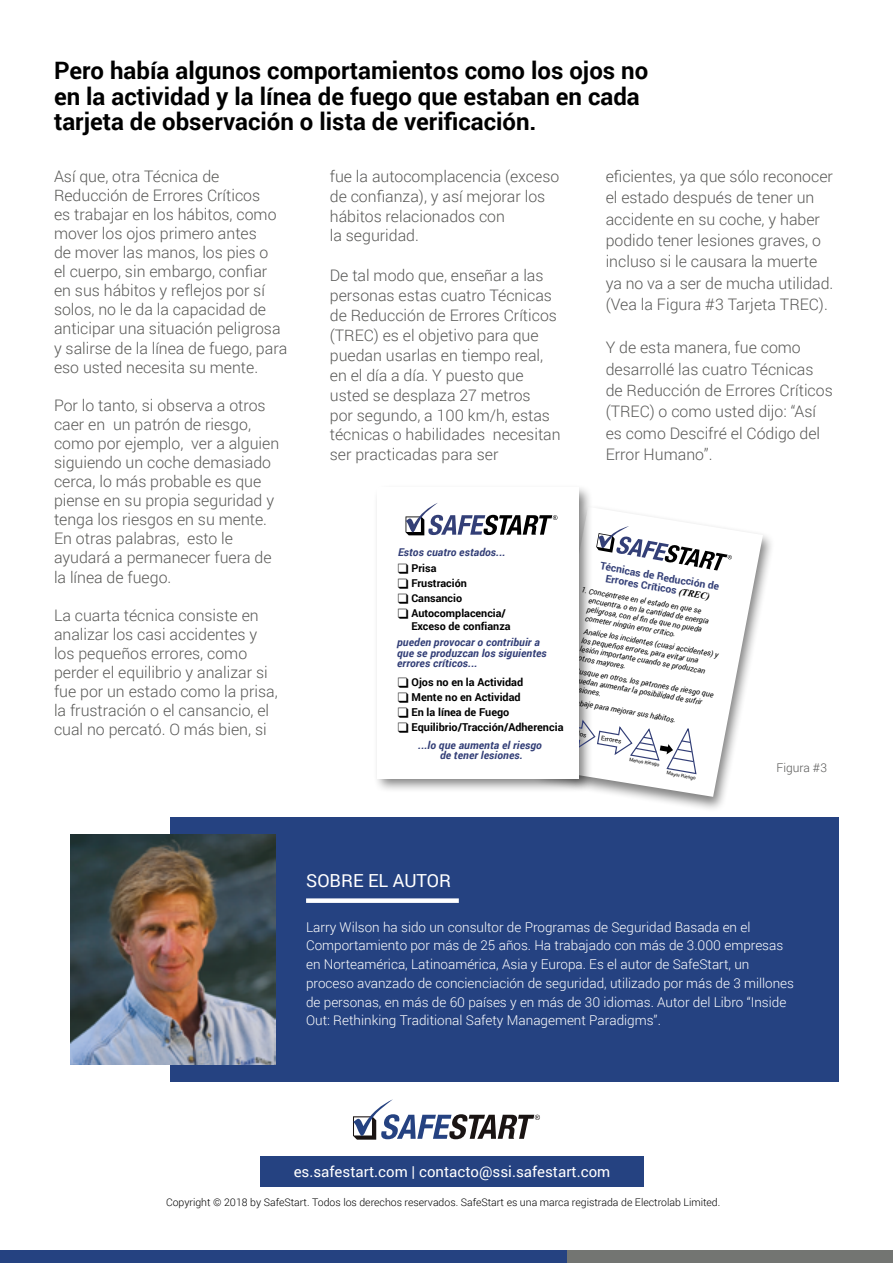
<style>
.page{position:relative;width:893px;height:1263px;background:#fff}
.page>*{position:absolute;margin:0;border:0;box-sizing:border-box;transform-origin:0 0}
.t1{font:700 24px/25.5px "Roboto";color:#000}
.t2{font:18px "Roboto";color:#fff}
.t3{font:300 15.9px/19px "Roboto";color:#585856}
.t4{font:15px "Roboto";color:#fff}
.t5{font:300 13.5px/18.8px "Roboto";color:#fff}
.t6{font:300 12px "Roboto";color:#575756}
.t7{font:700 10.95px "Roboto";color:#000}
.t8{font:italic 700 10.8px/10.8px "Roboto";letter-spacing:.01em;color:#333f77}
.t9{font:700 10.8px/12.5px "Roboto";color:#000}
.t10{font:300 10.5px "Roboto";color:#000}
.t11{font:700 10.35px/11.1px "Roboto";color:#333f77;text-align:center}
.t12{font:italic 7.5px/9.1px "Roboto";color:#000}
.t13{font:6.3px "Roboto";color:#000}
.t14{font:4.8px "Roboto";color:#000}
.s1{font-family:"Times New Roman";font-style:italic;font-size:9.6px;color:#000}
</style>
<div class="page">
<div style="left:532px;top:504px;width:244px;height:309px;background:#000;opacity:.5"></div>
<svg style="left:538px;top:507px;width:225px;height:290px"></svg>
<div style="left:373px;top:484px;width:219px;height:309px;background:#000;opacity:.5"></div>
<svg style="left:596px;top:526px;width:136px;height:44px"></svg>
<svg style="left:579px;top:718px;width:118px;height:57px"></svg>
<div style="left:378px;top:488px;width:201px;height:291px;background:#fff"></div>
<svg style="left:405px;top:503px;width:152px;height:32px"></svg>
<div style="left:171px;top:817px;width:668px;height:265px;background:#254281"></div>
<img style="left:70px;top:834px;width:205px;height:230px">
<div style="left:260px;top:1155px;width:384px;height:31px;background:#254281"></div>
<div style="left:306px;top:898px;width:153px;height:5px;background:#fff"></div>
<svg style="left:353px;top:1099px;width:187px;height:41px"></svg>
<div style="left:0;top:1250px;width:567px;height:13px;background:#254281"></div>
<div style="left:567px;top:1250px;width:326px;height:13px;background:#737572"></div>
<h1 class="t1" style="left:54px;top:57px;width:596px">Pero había algunos comportamientos como los ojos no en la actividad y la línea de fuego que estaban en cada tarjeta de observación o lista de verificación.</h1>
<p class="t3" style="left:54px;top:166px;width:235px">Así que, otra Técnica de<br>Reducción de Errores Críticos<br>es trabajar en los hábitos, como mover los ojos primero antes<br>de mover las manos, los pies o<br>el cuerpo, sin embargo, confiar en sus hábitos y reflejos por sí solos, no le da la capacidad de anticipar una situación peligrosa y salirse de la línea de fuego, para eso usted necesita su mente.</p>
<p class="t3" style="left:54px;top:395px;width:227px">Por lo tanto, si observa a otros caer en un patrón de riesgo, como por ejemplo, ver a alguien siguiendo un coche demasiado cerca, lo más probable es que piense en su propia seguridad y tenga los riesgos en su mente.<br>En otras palabras, esto le ayudará a permanecer fuera de la línea de fuego.</p>
<p class="t3" style="left:54px;top:605px;width:225px">La cuarta técnica consiste en analizar los casi accidentes y los pequeños errores, como perder el equilibrio y analizar si fue por un estado como la prisa, la frustración o el cansancio, el cual no percató. O más bien, si</p>
<p class="t3" style="left:330px;top:166px;width:231px;line-height:20px">fue la autocomplacencia (exceso de confianza), y así mejorar los hábitos relacionados con<br>la seguridad.</p>
<p class="t3" style="left:330px;top:265px;width:232px;line-height:20px">De tal modo que, enseñar a las personas estas cuatro Técnicas de Reducción de Errores Críticos (TREC) es el objetivo para que puedan usarlas en tiempo real, en el día a día. Y puesto que usted se desplaza 27 metros<br>por segundo, a 100 km/h, estas técnicas o habilidades necesitan ser practicadas para ser</p>
<p class="t8" style="left:398px;top:547px;width:109px">Estos cuatro estados...</p>
<p class="t3" style="left:606px;top:165px;width:229px;line-height:21.5px">eficientes, ya que sólo reconocer el estado después de tener un accidente en su coche, y haber podido tener lesiones graves, o incluso si le causara la muerte ya no va a ser de mucha utilidad. (Vea la Figura #3 Tarjeta TREC).</p>
<p class="t3" style="left:606px;top:336px;width:229px;line-height:21.5px">Y de esta manera, fue como desarrollé las cuatro Técnicas de Reducción de Errores Críticos (TREC) o como usted dijo: “Así es como Descifré el Código del<br>Error Humano”.</p>
<p class="t11" style="left:601px;top:560px;width:122px;rotate:10deg">Técnicas de Reducción de<br>Errores Críticos <span class="s1">(TREC)</span></p>
<p class="t9" style="left:398px;top:562px;width:40px">❑ Prisa</p>
<p class="t9" style="left:398px;top:577px;width:70px">❑ Frustración</p>
<p class="t9" style="left:398px;top:592px;width:66px">❑ Cansancio</p>
<p class="t9" style="left:411px;top:607px;width:101px;text-indent:-13px">❑ Autocomplacencia/<br>Exceso de confianza</p>
<p class="t12" style="left:591px;top:586px;width:124px;text-indent:-9px;rotate:10deg">1. Concéntrese en el estado en que se encuentra, o en la cantidad de energía peligrosa, con el fi n de que no pueda cometer ningún error crítico.</p>
<p class="t12" style="left:584px;top:626px;width:139px;text-indent:-9px;rotate:10deg">2. Analice los incidentes (cuasi accidentes) y los pequeños errores, para evitar una lesión importante cuando se produzcan otros mayores.</p>
<p class="t8" style="left:397px;top:636px;width:151px">pueden provocar o contribuir a que se produzcan los siguientes errores críticos...</p>
<p class="t12" style="left:577px;top:666px;width:141px;text-indent:-9px;rotate:10deg">3. Busque en otros, los patrones de riesgo que puedan aumentar la posibilidad de sufrir lesiones.</p>
<p class="t7" style="left:398px;top:674px;width:127px">❑ Ojos no en la Actividad</p>
<p class="t7" style="left:398px;top:689px;width:124px">❑ Mente no en Actividad</p>
<p class="t7" style="left:398px;top:704px;width:113px">❑ En la línea de Fuego</p>
<p class="t7" style="left:398px;top:719px;width:167px">❑ Equilibrio/Tracción/Adherencia</p>
<p class="t12" style="left:563px;top:695px;width:117px;rotate:10deg">4. Trabaje para mejorar sus hábitos.</p>
<p class="t13" style="left:564px;top:727px;width:25px;rotate:10deg">Estados</p>
<p class="t13" style="left:602px;top:733px;width:22px;rotate:10deg">Errores</p>
<p class="t14" style="left:630px;top:756px;width:32px;rotate:10deg">Menos Riesgo</p>
<p class="t14" style="left:667px;top:769px;width:31px;rotate:10deg">Mayor Riesgo</p>
<p class="t8" style="left:418px;top:740px;width:125px;line-height:9.9px;text-align:center">...lo que aumenta el riesgo de tener lesiones.</p>
<p class="t6" style="left:776px;top:759px;width:52px">Figura #3</p>
<p class="t2" style="left:306px;top:868px;width:146px">SOBRE EL AUTOR</p>
<p class="t5" style="left:306px;top:917px;width:489px">Larry Wilson ha sido un consultor de Programas de Seguridad Basada en el Comportamiento por más de 25 años. Ha trabajado con más de 3.000 empresas en Norteamérica, Latinoamérica, Asia y Europa. Es el autor de SafeStart, un proceso avanzado de concienciación de seguridad, utilizado por más de 3 millones de personas, en más de 60 países y en más de 30 idiomas. Autor del Libro “Inside Out: Rethinking Traditional Safety Management Paradigms”.</p>
<p class="t4" style="left:294px;top:1161px;width:318px">es.safestart.com | contacto@ssi.safestart.com</p>
<p class="t10" style="left:166px;top:1195px;width:556px">Copyright © 2018 by SafeStart. Todos los derechos reservados. SafeStart es una marca registrada de Electrolab Limited.</p>
</div>
